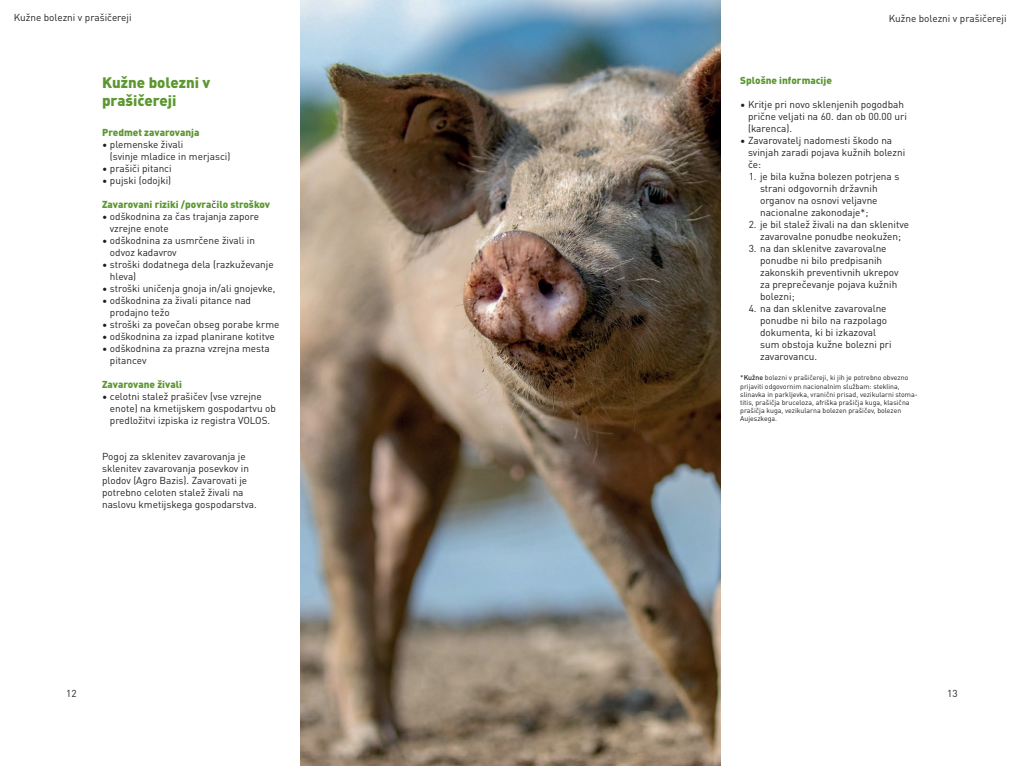
<style>
.page{position:relative;width:1021px;height:766px;background:#fff}
.page>*{position:absolute;margin:0;border:0;box-sizing:border-box;transform-origin:0 0}
.t1{font:900 15px/18px "DIN Pro";color:#5c9731}
.t2{font:10px/12px "DIN Pro";color:#231f20}
.t3{font:900 10px "DIN Pro";color:#5c9731}
.t4{font:7px/8px "DIN Pro";color:#231f20}
.s1{font-weight:400;color:#231f20}
.s2{font-weight:500}
</style>
<div class="page">
<img style="left:300px;top:0;width:420px;height:765px">
<p class="t2" style="left:14px;top:11px;width:119px">Kužne bolezni v prašičereji</p>
<p class="t2" style="left:888px;top:12px;width:119px">Kužne bolezni v prašičereji</p>
<h1 class="t1" style="left:102px;top:73px;width:110px">Kužne bolezni v prašičereji</h1>
<p class="t3" style="left:102px;top:124px;width:99px">Predmet zavarovanja</p>
<p class="t2" style="left:110px;top:138px;width:122px;text-indent:-8px">• plemenske živali<br>(svinje mladice in merjasci)</p>
<p class="t2" style="left:102px;top:162px;width:71px">• prašiči pitanci</p>
<p class="t2" style="left:102px;top:174px;width:71px">• pujski (odojki)</p>
<p class="t3" style="left:102px;top:196px;width:169px">Zavarovani riziki /povra<span class="s1">č</span>ilo stroškov</p>
<p class="t2" style="left:110px;top:210px;width:151px;text-indent:-8px">• odškodnina za čas trajanja zapore vzrejne enote</p>
<p class="t2" style="left:110px;top:234px;width:147px;text-indent:-8px">• odškodnina za usmrčene živali in odvoz kadavrov</p>
<p class="t2" style="left:110px;top:258px;width:165px;text-indent:-8px">• stroški dodatnega dela (razkuževanje hleva)</p>
<p class="t2" style="left:102px;top:282px;width:175px">• stroški uničenja gnoja in/ali gnojevke,</p>
<p class="t2" style="left:110px;top:294px;width:143px;text-indent:-8px">• odškodnina za živali pitance nad prodajno težo</p>
<p class="t2" style="left:102px;top:318px;width:179px">• stroški za povečan obseg porabe krme</p>
<p class="t2" style="left:102px;top:330px;width:174px">• odškodnina za izpad planirane kotitve</p>
<p class="t2" style="left:110px;top:342px;width:161px;text-indent:-8px">• odškodnina za prazna vzrejna mesta pitancev</p>
<p class="t3" style="left:102px;top:376px;width:81px">Zavarovane živali</p>
<p class="t2" style="left:110px;top:390px;width:167px;text-indent:-8px">• celotni stalež prašičev (vse vzrejne enote) na kmetijskem gospodartvu ob predložitvi izpiska iz registra VOLOS.</p>
<p class="t2" style="left:102px;top:450px;width:156px">Pogoj za sklenitev zavarovanja je sklenitev zavarovanja posevkov in plodov (Agro Bazis). Zavarovati je potrebno celoten stalež živali na naslovu kmetijskega gospodarstva.</p>
<p class="t3" style="left:740px;top:73px;width:93px">Splošne informacije</p>
<p class="t2" style="left:748px;top:98px;width:160px;text-indent:-8px">• Kritje pri novo sklenjenih pogodbah prične veljati na 60. dan ob 00.00 uri (karenca).</p>
<p class="t2" style="left:748px;top:134px;width:159px;text-indent:-8px">• Zavarovatelj nadomesti škodo na svinjah zaradi pojava kužnih bolezni če:</p>
<p class="t2" style="left:760px;top:170px;width:141px;text-indent:-11px">1. je bila kužna bolezen potrjena s strani odgovornih državnih organov na osnovi veljavne nacionalne zakonodaje*;</p>
<p class="t2" style="left:748px;top:218px;width:162px;text-align:center">2. je bil stalež živali na dan sklenitve zavarovalne ponudbe neokužen;</p>
<p class="t2" style="left:760px;top:242px;width:140px;text-indent:-11px">3. na dan sklenitve zavarovalne ponudbe ni bilo predpisanih zakonskih preventivnih ukrepov za preprečevanje pojava kužnih bolezni;</p>
<p class="t2" style="left:760px;top:302px;width:133px;text-indent:-11px">4. na dan sklenitve zavarovalne ponudbe ni bilo na razpolago dokumenta, ki bi izkazoval sum obstoja kužne bolezni pri zavarovancu.</p>
<p class="t4" style="left:740px;top:373px;width:179px">*<span class="s2">Kužne</span> bolezni v prašičereji, ki jih je potrebno obvezno prijaviti odgovornim nacionalnim službam: steklina, slinavka in parkljevka, vranični prisad, vezikularni stoma&shy;titis, prašičja bruceloza, afriška prašičja kuga, klasična prašičja kuga, vezikularna bolezen prašičev, bolezen Aujeszkega.</p>
<p class="t2" style="left:66px;top:686px;width:12px">12</p>
<p class="t2" style="left:947px;top:686px;width:12px">13</p>
</div>
